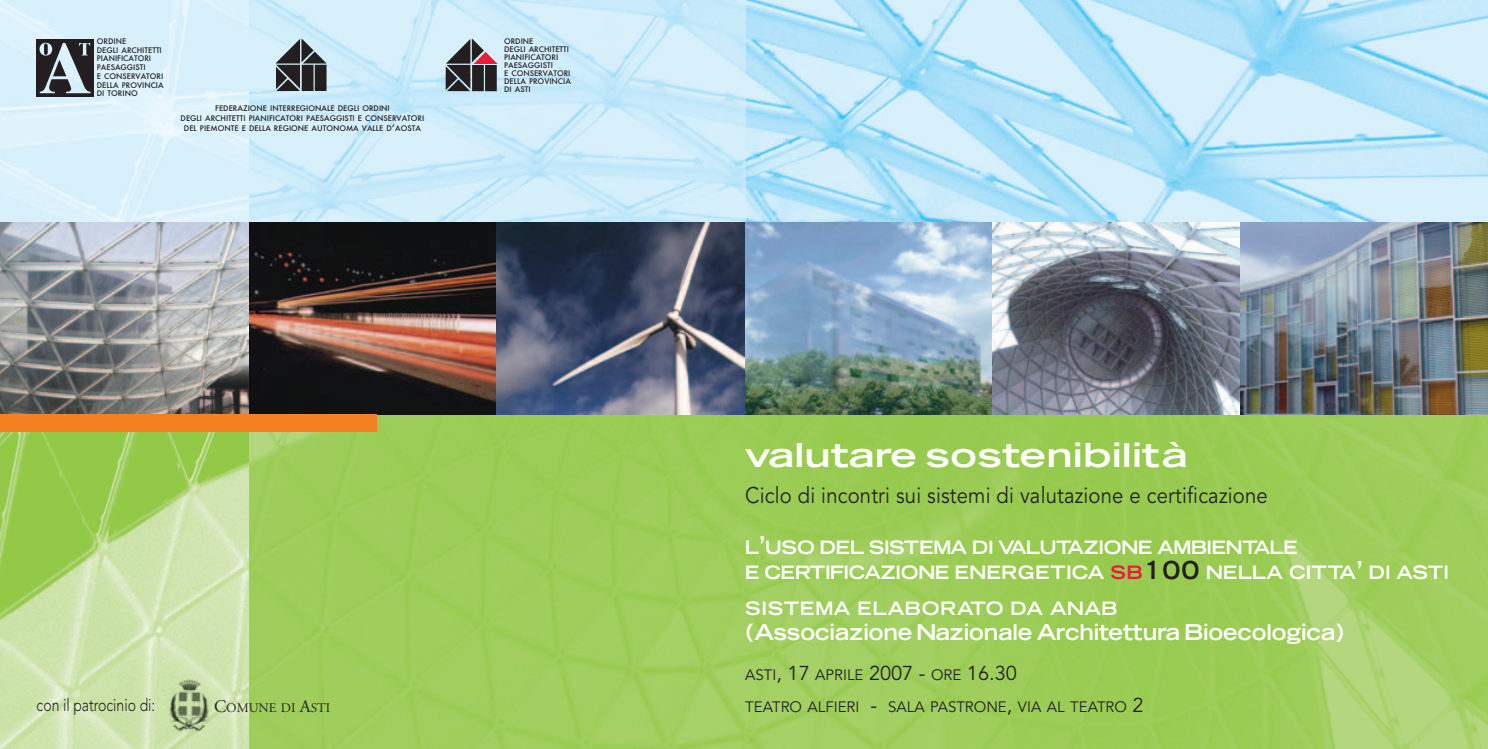
<style>
.page{position:relative;width:1488px;height:749px;background:#fff}
.page>*{position:absolute;margin:0;border:0;box-sizing:border-box;transform-origin:0 0}
.t1{font:700 expanded 30px "OPTI Tomaso";letter-spacing:.015em;color:#fff;scale:1.2 1}
.t2{font:22.5px "Avenir";letter-spacing:.01em;color:#231f20;scale:.9 1}
.t3{font:700 expanded 20px "OPTI Tomaso";color:#fff}
.t4{font:300 17.5px "Avenir";color:#231f20;scale:.8 1}
.t5{font:700 expanded 17px/25px "OPTI Tomaso";color:#fff}
.t6{font:700 expanded 17px "OPTI Tomaso";letter-spacing:.05em;color:#fff}
.t7{font:15px/31.8px "Avenir";color:#231f20}
.t8{font:13px "Adobe Garamond";color:#231f20}
.t9{font:500 7.5px/8.8px "Futura";color:#231f20}
.s1{font-size:10px}
.s2{font-size:17.5px}
.s3{font-size:22.5px}
.s4{color:#ed1a3a}
.s5{font-size:22.5px;color:#231f20}
.s6{font-size:20px}
</style>
<div class="page">
<img style="left:0;top:0;width:1488px;height:748px">
<p class="t9" style="left:97px;top:37px;width:68px">ORDINE<br>DEGLI ARCHITETTI<br>PIANIFICATORI<br>PAESAGGISTI<br>E CONSERVATORI<br>DELLA PROVINCIA<br>DI TORINO</p>
<p class="t9" style="left:181px;top:103px;width:245px;line-height:10px;text-align:center">FEDERAZIONE INTERREGIONALE DEGLI ORDINI<br>DEGLI ARCHITETTI PIANIFICATORI PAESAGGISTI E CONSERVATORI<br>DEL PIEMONTE E DELLA REGIONE AUTONOMA VALLE D<span class="s1">’</span>AOSTA</p>
<p class="t9" style="left:504px;top:37px;width:68px;line-height:8px">ORDINE<br>DEGLI ARCHITETTI<br>PIANIFICATORI<br>PAESAGGISTI<br>E CONSERVATORI<br>DELLA PROVINCIA<br>DI ASTI</p>
<h3 class="t4" style="left:37px;top:698px;width:150px">con il patrocinio di:</h3>
<h3 class="t8" style="left:214px;top:702px;width:118px"><span class="s2">C</span>OMUNE DI <span class="s2">A</span>STI</h3>
<h1 class="t1" style="left:745px;top:439px;width:370px">valutare sostenibilità</h1>
<h2 class="t2" style="left:745px;top:485px;width:582px">Ciclo di incontri sui sistemi di valutazione e certificazione</h2>
<h3 class="t5" style="left:745px;top:535px;width:705px">L<span class="s3">’</span>USO DEL SISTEMA DI VALUTAZIONE AMBIENTALE<br>E CERTIFICAZIONE ENERGETICA <span class="s4">SB</span><span class="s5">100</span> NELLA CITTA<span class="s3">’</span> DI ASTI</h3>
<h3 class="t6" style="left:745px;top:599px;width:374px">SISTEMA ELABORATO DA ANAB</h3>
<h3 class="t3" style="left:745px;top:621px;width:601px">(Associazione Nazionale Architettura Bioecologica)</h3>
<h3 class="t7" style="left:745px;top:660px;width:400px">ASTI<span class="s6">, 17</span> APRILE <span class="s6">2007 -</span> ORE <span class="s6">16.30<br></span>TEATRO ALFIERI <span class="s6">-</span> SALA PASTRONE<span class="s6">,</span> VIA AL TEATRO <span class="s6">2</span></h3>
</div>
